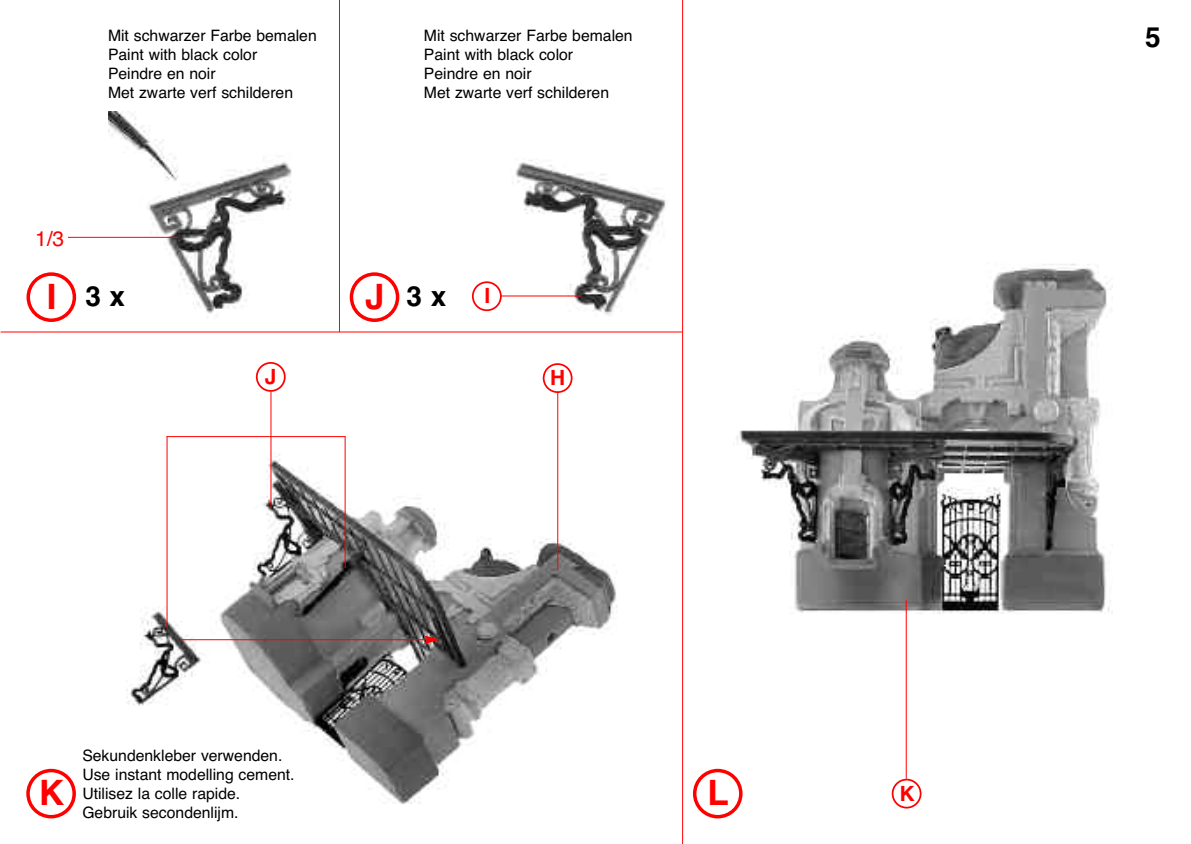
<style>
.page{position:relative;width:1191px;height:844px;background:#fff}
.page>*{position:absolute;margin:0;border:0;box-sizing:border-box;transform-origin:0 0}
.t1{font:700 35px "Helvetica";color:#f00}
.t2{font:700 28px "Helvetica";color:#000}
.t3{font:700 21px "Helvetica";color:#f00}
.t4{font:21px "Helvetica";color:#f00}
.t5{font:15.75px/18.9px "Helvetica";color:#000}
</style>
<div class="page">
<hr style="left:682px;top:0;width:1px;height:843px;background:#f00">
<hr style="left:339px;top:0;width:1px;height:332px;background:#f00">
<hr style="left:1px;top:331px;width:681px;height:1px;background:#f00">
<img style="left:109px;top:112px;width:183px;height:205px">
<img style="left:510px;top:160px;width:156px;height:156px">
<img style="left:127px;top:452px;width:490px;height:352px">
<img style="left:736px;top:264px;width:375px;height:356px">
<svg style="left:27px;top:272px;width:49px;height:50px"></svg>
<svg style="left:543px;top:363px;width:29px;height:30px"></svg>
<svg style="left:350px;top:272px;width:49px;height:50px"></svg>
<svg style="left:26px;top:768px;width:50px;height:50px"></svg>
<svg style="left:693px;top:768px;width:49px;height:50px"></svg>
<svg style="left:472px;top:281px;width:30px;height:30px"></svg>
<svg style="left:256px;top:362px;width:30px;height:29px"></svg>
<svg style="left:891px;top:778px;width:30px;height:30px"></svg>
<hr style="left:68px;top:237px;width:110px;height:1px;background:#f00">
<hr style="left:557px;top:391px;width:1px;height:179px;background:#f00">
<hr style="left:905px;top:600px;width:1px;height:178px;background:#f00">
<hr style="left:270px;top:391px;width:1px;height:116px;background:#f00">
<hr style="left:167px;top:436px;width:178px;height:1px;background:#f00">
<hr style="left:167px;top:436px;width:1px;height:191px;background:#f00">
<hr style="left:345px;top:436px;width:1px;height:131px;background:#f00">
<hr style="left:501px;top:295px;width:80px;height:1px;background:#f00">
<hr style="left:180px;top:639px;width:247px;height:1px;background:#f00">
<svg style="left:424px;top:635px;width:16px;height:9px"></svg>
<p class="t5" style="left:108px;top:26px;width:210px">Mit schwarzer Farbe bemalen<br>Paint with black color<br>Peindre en noir<br>Met zwarte verf schilderen</p>
<p class="t5" style="left:424px;top:26px;width:210px">Mit schwarzer Farbe bemalen<br>Paint with black color<br>Peindre en noir<br>Met zwarte verf schilderen</p>
<h3 class="t4" style="left:35px;top:227px;width:31px">1/3</h3>
<h1 class="t1" style="left:47px;top:284px;width:11px">I</h1>
<h1 class="t1" style="left:365px;top:284px;width:21px">J</h1>
<h2 class="t2" style="left:85px;top:286px;width:41px">3 x</h2>
<h2 class="t2" style="left:407px;top:286px;width:41px">3 x</h2>
<h3 class="t3" style="left:265px;top:368px;width:13px">J</h3>
<h3 class="t3" style="left:484px;top:288px;width:7px">I</h3>
<h3 class="t3" style="left:550px;top:370px;width:17px">H</h3>
<p class="t5" style="left:82px;top:745px;width:214px">Sekundenkleber verwenden.<br>Use instant modelling cement.<br>Utilisez la colle rapide.<br>Gebruik secondenlijm.</p>
<h1 class="t1" style="left:39px;top:780px;width:27px">K</h1>
<h1 class="t1" style="left:707px;top:780px;width:23px">L</h1>
<h3 class="t3" style="left:899px;top:785px;width:17px">K</h3>
<h2 class="t2" style="left:1145px;top:27px;width:17px">5</h2>
</div>
